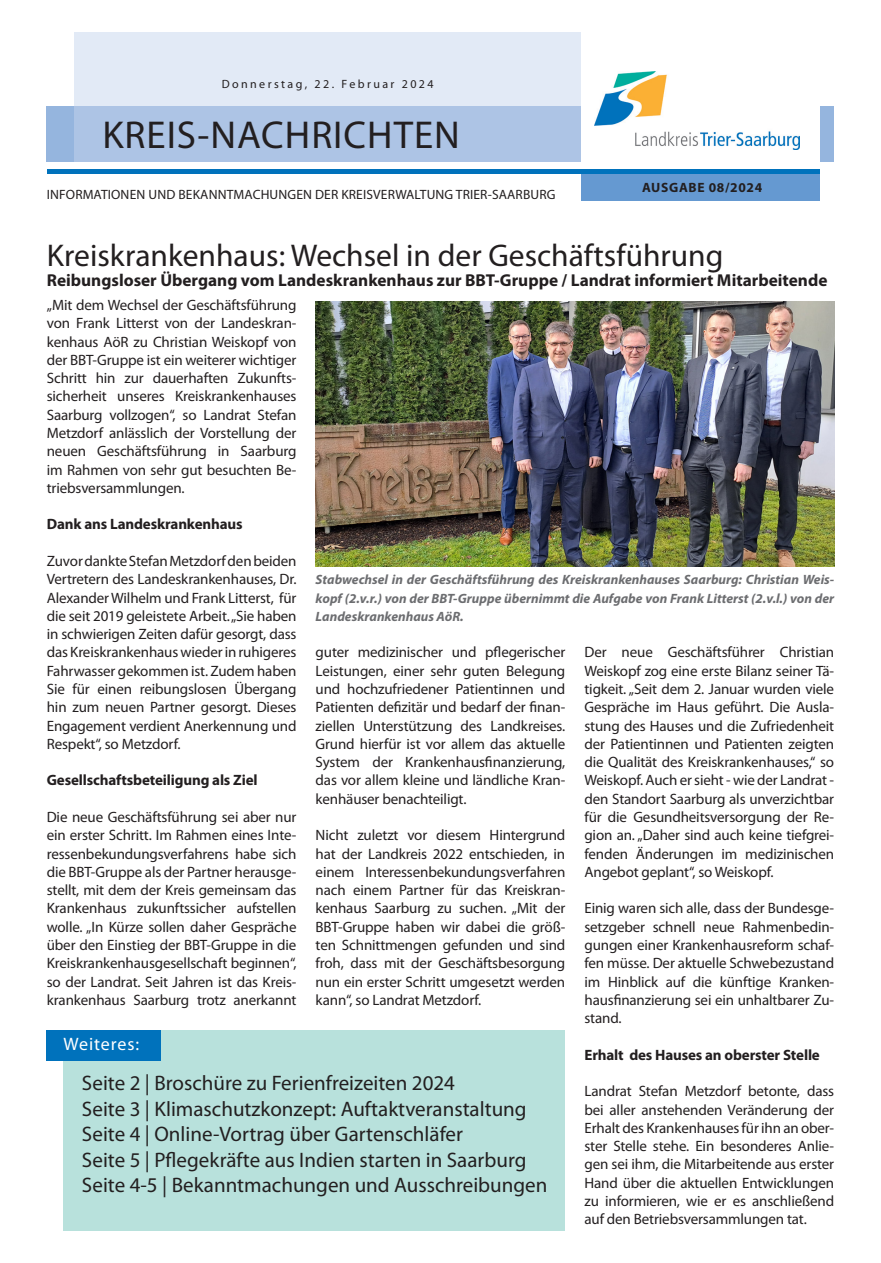
<style>
.page{position:relative;width:881px;height:1263px;background:#fff}
.page>*{position:absolute;margin:0;border:0;box-sizing:border-box;transform-origin:0 0}
.t1{font:39px "Myriad Pro";letter-spacing:.025em;color:#231f20}
.Headline{font:31.5px "Myriad Pro";color:#231f20}
.Inhaltsverzeichnis{font:21px "Myriad Pro";color:#231f20}
.t2{font:18px "Myriad Pro";letter-spacing:.05em;color:#fff}
.Subline{font:700 17.25px "Myriad Pro";color:#231f20}
.Fließtext{font:15px/18.3px "Myriad Pro";letter-spacing:-.01em;color:#231f20;text-align:justify}
.Fließtext-2{font:700 15px "Myriad Pro";letter-spacing:-.01em;color:#231f20}
.Bilduntertitel{font:italic 700 13.5px/18.3px "Myriad Pro";color:#6c6d70;text-align:justify}
.t3{font:13.5px "Myriad Pro";letter-spacing:.01em;color:#231f20}
.t4{font:700 13.5px "Myriad Pro";letter-spacing:.05em;color:#231f20}
.t5{font:12px "Myriad Pro";letter-spacing:.2em;color:#231f20}
</style>
<div class="page">
<div style="left:47px;top:106px;width:786px;height:56px;background:#95b5de"></div>
<svg style="left:74px;top:32px;width:506px;height:130px;background:#cbd9ee"></svg>
<div style="left:580px;top:0;width:239px;height:193px;background:#fff"></div>
<div style="left:580px;top:172px;width:239px;height:28px;background:#6599d1"></div>
<hr style="left:47px;top:169px;width:772px;height:4px;background:#0072bc">
<img style="left:594px;top:71px;width:205px;height:79px">
<div style="left:63px;top:1030px;width:502px;height:201px;background:#b8e1dc"></div>
<div style="left:46px;top:1030px;width:115px;height:30px;background:#0072bc"></div>
<img style="left:315px;top:302px;width:518px;height:264px">
<p class="t5" style="left:221px;top:77px;width:213px">Donnerstag, 22. Februar 2024</p>
<h1 class="t1" style="left:102px;top:111px;width:359px">KREIS-NACHRICHTEN</h1>
<p class="t3" style="left:47px;top:186px;width:510px">INFORMATIONEN UND BEKANNTMACHUNGEN DER KREISVERWALTUNG TRIER-SAARBURG</p>
<p class="t4" style="left:642px;top:179px;width:121px">AUSGABE 08/2024</p>
<p class="Headline" style="left:47px;top:236px;width:677px">Kreiskrankenhaus: Wechsel in der Geschäftsführung</p>
<p class="Subline" style="left:47px;top:269px;width:781px">Reibungsloser Übergang vom Landeskrankenhaus zur BBT-Gruppe / Landrat informiert Mitarbeitende</p>
<p class="Fließtext" style="left:47px;top:296px;width:251px">„Mit dem Wechsel der Geschäftsführung von Frank Litterst von der Landeskran&shy;kenhaus AöR zu Christian Weiskopf von der BBT-Gruppe ist ein weiterer wichtiger Schritt hin zur dauerhaften Zukunfts&shy;sicherheit unseres Kreiskrankenhauses Saarburg vollzogen“, so Landrat Stefan Metzdorf anlässlich der Vorstellung der neuen Geschäftsführung in Saarburg im Rahmen von sehr gut besuchten Be&shy;triebsversammlungen.</p>
<p class="Fließtext-2" style="left:47px;top:515px;width:197px">Dank ans Landeskrankenhaus</p>
<p class="Fließtext" style="left:47px;top:552px;width:251px">Zuvor dankte Stefan Metzdorf den beiden Vertretern des Landeskrankenhauses, Dr.<br>Alexander Wilhelm und Frank Litterst, für die seit 2019 geleistete Arbeit. „Sie haben in schwierigen Zeiten dafür gesorgt, dass das Kreiskrankenhaus wieder in ruhigeres Fahrwasser gekommen ist. Zudem haben Sie für einen reibungslosen Übergang hin zum neuen Partner gesorgt. Dieses Engagement verdient Anerkennung und Respekt“, so Metzdorf.</p>
<p class="Fließtext-2" style="left:47px;top:771px;width:212px">Gesellschaftsbeteiligung als Ziel</p>
<p class="Fließtext" style="left:47px;top:807px;width:251px">Die neue Geschäftsführung sei aber nur ein erster Schritt. Im Rahmen eines Inte&shy;ressenbekundungsverfahrens habe sich die BBT-Gruppe als der Partner herausge&shy;stellt, mit dem der Kreis gemeinsam das Krankenhaus zukunftssicher aufstellen wolle. „In Kürze sollen daher Gespräche über den Einstieg der BBT-Gruppe in die Kreiskrankenhausgesellschaft beginnen“, so der Landrat. Seit Jahren ist das Kreis&shy;krankenhaus Saarburg trotz anerkannt</p>
<p class="Bilduntertitel" style="left:315px;top:570px;width:520px">Stabwechsel in der Geschäftsführung des Kreiskrankenhauses Saarburg: Christian Weis&shy;kopf (2.v.r.) von der BBT-Gruppe übernimmt die Aufgabe von Frank Litterst (2.v.l.) von der Landeskrankenhaus AöR.</p>
<p class="Fließtext" style="left:315px;top:643px;width:251px">guter medizinischer und pflegerischer Leistungen, einer sehr guten Belegung und hochzufriedener Patientinnen und Patienten defizitär und bedarf der finan&shy;ziellen Unterstützung des Landkreises.<br>Grund hierfür ist vor allem das aktuelle System der Krankenhausfinanzierung, das vor allem kleine und ländliche Kran&shy;kenhäuser benachteiligt.</p>
<p class="Fließtext" style="left:315px;top:826px;width:251px">Nicht zuletzt vor diesem Hintergrund hat der Landkreis 2022 entschieden, in einem Interessenbekundungsverfahren nach einem Partner für das Kreiskran&shy;kenhaus Saarburg zu suchen. „Mit der BBT-Gruppe haben wir dabei die größ&shy;ten Schnittmengen gefunden und sind froh, dass mit der Geschäftsbesorgung nun ein erster Schritt umgesetzt werden kann“, so Landrat Metzdorf.</p>
<p class="Fließtext" style="left:584px;top:643px;width:251px">Der neue Geschäftsführer Christian Weiskopf zog eine erste Bilanz seiner Tä&shy;tigkeit. „Seit dem 2. Januar wurden viele Gespräche im Haus geführt. Die Ausla&shy;stung des Hauses und die Zufriedenheit der Patientinnen und Patienten zeigten die Qualität des Kreiskrankenhauses,“ so Weiskopf. Auch er sieht - wie der Landrat - den Standort Saarburg als unverzichtbar für die Gesundheitsversorgung der Re&shy;gion an. „Daher sind auch keine tiefgrei&shy;fenden Änderungen im medizinischen Angebot geplant“, so Weiskopf.</p>
<p class="Fließtext" style="left:584px;top:899px;width:251px">Einig waren sich alle, dass der Bundesge&shy;setzgeber schnell neue Rahmenbedin&shy;gungen einer Krankenhausreform schaf&shy;fen müsse. Der aktuelle Schwebezustand im Hinblick auf die künftige Kranken&shy;hausfinanzierung sei ein unhaltbarer Zu&shy;stand.</p>
<p class="Fließtext-2" style="left:584px;top:1045px;width:237px">Erhalt des Hauses an oberster Stelle</p>
<p class="Fließtext" style="left:584px;top:1082px;width:251px">Landrat Stefan Metzdorf betonte, dass bei aller anstehenden Veränderung der Erhalt des Krankenhauses für ihn an ober&shy;ster Stelle stehe. Ein besonderes Anlie&shy;gen sei ihm, die Mitarbeitende aus erster Hand über die aktuellen Entwicklungen zu informieren, wie er es anschließend auf den Betriebsversammlungen tat.</p>
<p class="t2" style="left:63px;top:1033px;width:77px">Weiteres:</p>
<p class="Inhaltsverzeichnis" style="left:82px;top:1070px;width:374px">Seite 2 | Broschüre zu Ferienfreizeiten 2024</p>
<p class="Inhaltsverzeichnis" style="left:82px;top:1096px;width:446px">Seite 3 | Klimaschutzkonzept: Auftaktveranstaltung</p>
<p class="Inhaltsverzeichnis" style="left:82px;top:1121px;width:382px">Seite 4 | Online-Vortrag über Gartenschläfer</p>
<p class="Inhaltsverzeichnis" style="left:82px;top:1147px;width:446px">Seite 5 | Pflegekräfte aus Indien starten in Saarburg</p>
<p class="Inhaltsverzeichnis" style="left:82px;top:1172px;width:466px">Seite 4-5 | Bekanntmachungen und Ausschreibungen</p>
</div>
